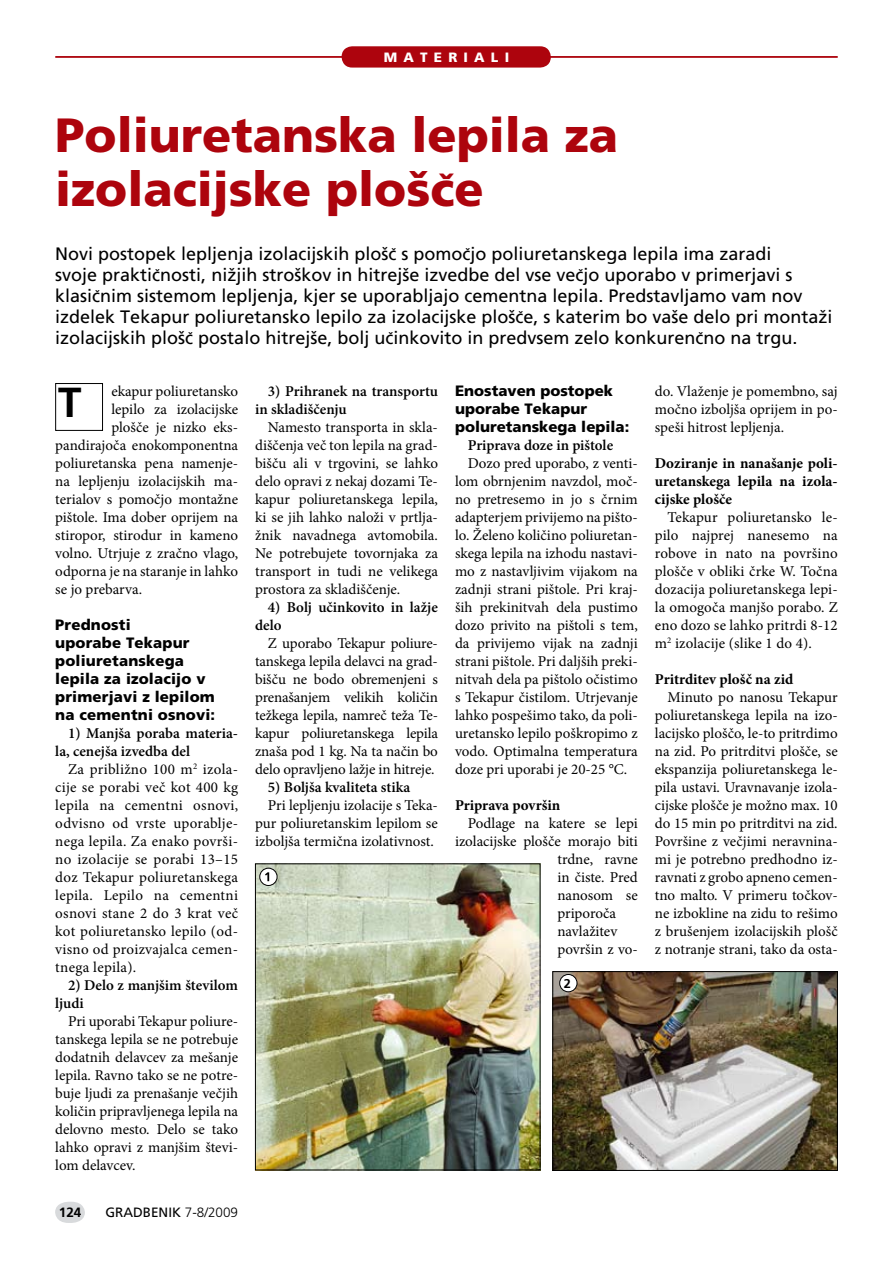
<style>
.page{position:relative;width:893px;height:1263px;background:#fff}
.page>*{position:absolute;margin:0;border:0;box-sizing:border-box;transform-origin:0 0}
.t1{font:900 48px/54px "Frutiger M";color:#ad040d}
.t2{font:700 42px "Frutiger M";color:#000}
.t3{font:18px/21px "Frutiger M";color:#000}
.t4{font:15px/18px "Minion Pro";color:#000;text-align:justify}
.t5{font:600 15px/18px "Minion Pro";color:#000}
.t6{font:900 15px/18px "Frutiger M";letter-spacing:.01em;color:#000}
.t7{font:700 15px/18px "Minion Pro";color:#000;text-align:justify}
.t8{font:13.5px "Frutiger M";color:#000}
.t9{font:900 13.5px "Frutiger M";letter-spacing:.46em;color:#fff}
.t10{font:700 13.5px "Frutiger M";color:#000}
.t11{font:700 12.75px "Frutiger M";color:#000}
.s1{font-weight:300}
</style>
<div class="page">
<svg style="left:55px;top:1202px;width:30px;height:21px"></svg>
<div style="left:342px;top:46px;width:209px;height:22px;background:#ad040d;border-radius:11px"></div>
<hr style="left:55px;top:56px;width:783px;height:2px;background:#ad040d">
<div style="left:55px;top:383px;width:48px;height:48px;border:1px solid #000"></div>
<img style="left:257px;top:865px;width:281px;height:303px">
<div style="left:255px;top:863px;width:285px;height:307px;border:1px solid #000"></div>
<img style="left:554px;top:973px;width:282px;height:196px">
<div style="left:552px;top:971px;width:286px;height:200px;border:1px solid #000"></div>
<svg style="left:260px;top:868px;width:17px;height:17px"></svg>
<div style="left:259px;top:868px;width:18px;height:18px;border:1px solid #000;border-radius:50%"></div>
<svg style="left:265px;top:872px;width:4px;height:9px"></svg>
<div style="left:560px;top:974px;width:17px;height:18px;background:#fff;border-radius:50%"></div>
<div style="left:559px;top:974px;width:18px;height:18px;border:1px solid #000;border-radius:50%"></div>
<p class="t9" style="left:384px;top:49px;width:127px">MATERIALI</p>
<h1 class="t1" style="left:55px;top:108px;width:564px">Poliuretanska lepila za izolacijske plošče</h1>
<p class="t3" style="left:55px;top:243px;width:779px">Novi postopek lepljenja izolacijskih plošč s pomočjo poliuretanskega lepila ima zaradi<br>svoje praktičnosti, nižjih stroškov in hitrejše izvedbe del vse večjo uporabo v primerjavi s klasičnim sistemom lepljenja, kjer se uporabljajo cementna lepila. Predstavljamo vam nov izdelek Tekapur poliuretansko lepilo za izolacijske plošče, s katerim bo vaše delo pri montaži izolacijskih plošč postalo hitrejše, bolj učinkovito in predvsem zelo konkurenčno na trgu.</p>
<p class="t4" style="left:111px;top:382px;width:128px">ekapur poliuretansko</p>
<p class="t4" style="left:111px;top:400px;width:128px">lepilo za izolacijske</p>
<p class="t4" style="left:111px;top:418px;width:128px">plošče je nizko eks-</p>
<p class="t4" style="left:55px;top:436px;width:184px">pandirajoča enokomponentna</p>
<p class="t4" style="left:55px;top:454px;width:184px">poliuretanska pena namenje-</p>
<p class="t4" style="left:55px;top:472px;width:184px">na lepljenju izolacijskih ma-</p>
<p class="t4" style="left:55px;top:490px;width:184px">terialov s pomočjo montažne</p>
<p class="t4" style="left:55px;top:508px;width:184px">pištole. Ima dober oprijem na</p>
<p class="t4" style="left:55px;top:526px;width:184px">stiropor, stirodur in kameno</p>
<p class="t4" style="left:55px;top:544px;width:184px">volno. Utrjuje z zračno vlago,</p>
<p class="t4" style="left:55px;top:562px;width:184px">odporna je na staranje in lahko</p>
<p class="t4" style="left:55px;top:580px;width:88px">se jo prebarva.</p>
<p class="t6" style="left:55px;top:616px;width:161px">Prednosti<br>uporabe Tekapur poliuretanskega lepila za izolacijo v primerjavi z lepilom na cementni osnovi:</p>
<p class="t5" style="left:55px;top:724px;width:184px;text-indent:13px">1) Manjša poraba materia&shy;la, cenejša izvedba del</p>
<p class="t4" style="left:55px;top:760px;width:184px;text-indent:13px">Za približno 100 m<sup>2</sup> izola&shy;cije se porabi več kot 400 kg lepila na cementni osnovi, odvisno od vrste uporablje&shy;nega lepila. Za enako površi&shy;no izolacije se porabi 13–15 doz Tekapur poliuretanskega lepila. Lepilo na cementni osnovi stane 2 do 3 krat več kot poliuretansko lepilo (od&shy;visno od proizvajalca cemen&shy;tnega lepila).</p>
<p class="t5" style="left:55px;top:976px;width:184px;text-indent:13px">2) Delo z manjšim številom ljudi</p>
<p class="t4" style="left:55px;top:1012px;width:184px;text-indent:13px">Pri uporabi Tekapur poliure&shy;tanskega lepila se ne potrebuje dodatnih delavcev za mešanje lepila. Ravno tako se ne potre&shy;buje ljudi za prenašanje večjih količin pripravljenega lepila na delovno mesto. Delo se tako lahko opravi z manjšim števi&shy;lom delavcev.</p>
<h2 class="t2" style="left:58px;top:377px;width:25px">T</h2>
<p class="t10" style="left:59px;top:1204px;width:24px">124</p>
<p class="t8" style="left:105px;top:1204px;width:134px">GRADBENIK <span class="s1">7-8/2009</span></p>
<p class="t5" style="left:255px;top:382px;width:184px;text-indent:13px">3) Prihranek na transportu in skladiščenju</p>
<p class="t4" style="left:255px;top:418px;width:184px;text-indent:13px">Namesto transporta in skla&shy;diščenja več ton lepila na grad&shy;bišču ali v trgovini, se lahko delo opravi z nekaj dozami Te&shy;kapur poliuretanskega lepila, ki se jih lahko naloži v prtlja&shy;žnik navadnega avtomobila.<br>Ne potrebujete tovornjaka za transport in tudi ne velikega prostora za skladiščenje.</p>
<p class="t5" style="left:255px;top:598px;width:184px;text-indent:13px">4) Bolj učinkovito in lažje delo</p>
<p class="t4" style="left:255px;top:634px;width:184px;text-indent:13px">Z uporabo Tekapur poliure&shy;tanskega lepila delavci na grad&shy;bišču ne bodo obremenjeni s prenašanjem velikih količin težkega lepila, namreč teža Te&shy;kapur poliuretanskega lepila znaša pod 1 kg. Na ta način bo delo opravljeno lažje in hitreje.</p>
<p class="t5" style="left:268px;top:778px;width:144px">5) Boljša kvaliteta stika</p>
<p class="t4" style="left:255px;top:796px;width:184px;text-indent:13px">Pri lepljenju izolacije s Teka&shy;pur poliuretanskim lepilom se izboljša termična izolativnost.</p>
<p class="t6" style="left:455px;top:382px;width:176px">Enostaven postopek uporabe Tekapur poluretanskega lepila:</p>
<p class="t5" style="left:468px;top:436px;width:147px">Priprava doze in pištole</p>
<p class="t4" style="left:455px;top:454px;width:184px;text-indent:13px">Dozo pred uporabo, z venti&shy;lom obrnjenim navzdol, moč&shy;no pretresemo in jo s črnim adapterjem privijemo na pišto&shy;lo. Želeno količino poliuretan&shy;skega lepila na izhodu nastavi&shy;mo z nastavljivim vijakom na zadnji strani pištole. Pri kraj&shy;ših prekinitvah dela pustimo dozo privito na pištoli s tem, da privijemo vijak na zadnji strani pištole. Pri daljših preki&shy;nitvah dela pa pištolo očistimo s Tekapur čistilom. Utrjevanje lahko pospešimo tako, da poli&shy;uretansko lepilo poškropimo z vodo. Optimalna temperatura doze pri uporabi je 20-25 °C.</p>
<p class="t7" style="left:455px;top:796px;width:107px">Priprava površin</p>
<p class="t4" style="left:468px;top:814px;width:172px">Podlage na katere se lepi</p>
<p class="t4" style="left:455px;top:832px;width:184px">izolacijske plošče morajo biti</p>
<p class="t4" style="left:557px;top:850px;width:82px">trdne, ravne</p>
<p class="t4" style="left:557px;top:868px;width:82px">in čiste. Pred</p>
<p class="t4" style="left:557px;top:886px;width:82px">nanosom se</p>
<p class="t4" style="left:557px;top:904px;width:60px">priporoča</p>
<p class="t4" style="left:557px;top:922px;width:62px">navlažitev</p>
<p class="t4" style="left:557px;top:940px;width:80px">površin z vo-</p>
<p class="t11" style="left:564px;top:975px;width:9px">2</p>
<p class="t4" style="left:655px;top:382px;width:184px">do. Vlaženje je pomembno, saj močno izboljša oprijem in po&shy;speši hitrost lepljenja.</p>
<p class="t7" style="left:655px;top:454px;width:184px">Doziranje in nanašanje poli&shy;uretanskega lepila na izola&shy;cijske plošče</p>
<p class="t4" style="left:655px;top:508px;width:184px;text-indent:13px">Tekapur poliuretansko le&shy;pilo najprej nanesemo na robove in nato na površino plošče v obliki črke W. Točna dozacija poliuretanskega lepi&shy;la omogoča manjšo porabo. Z eno dozo se lahko pritrdi 8-12 m<sup>2</sup> izolacije (slike 1 do 4).</p>
<p class="t7" style="left:655px;top:670px;width:140px">Pritrditev plošč na zid</p>
<p class="t4" style="left:655px;top:688px;width:184px;text-indent:13px">Minuto po nanosu Tekapur poliuretanskega lepila na izo&shy;lacijsko ploščo, le-to pritrdimo na zid. Po pritrditvi plošče, se ekspanzija poliuretanskega le&shy;pila ustavi. Uravnavanje izola&shy;cijske plošče je možno max. 10 do 15 min po pritrditvi na zid.<br>Površine z večjimi neravnina&shy;mi je potrebno predhodno iz&shy;ravnati z grobo apneno cemen&shy;tno malto. V primeru točkov&shy;ne izbokline na zidu to rešimo z brušenjem izolacijskih plošč z notranje strani, tako da osta-</p>
</div>
